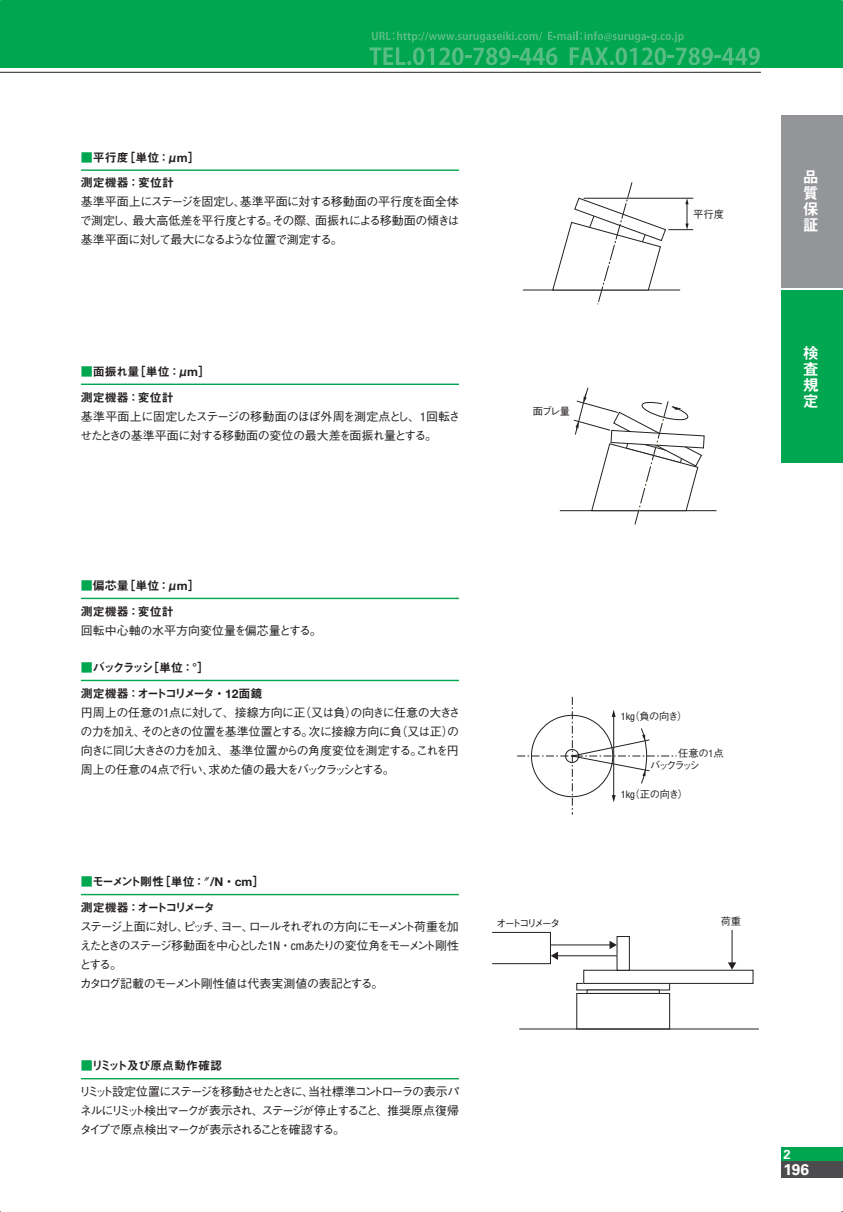
<style>
.page{position:relative;width:843px;height:1212px;background:#fff}
.page>*{position:absolute;margin:0;border:0;box-sizing:border-box;transform-origin:0 0}
.t1{font:15.97px/16px "Midashi Go Pro MB31 90 msp RKSJ V";color:#fff;text-align:justify}
.t2{font:700 15.53px "Univers LT Std";color:#fff}
.t3{font:700 13.05px "Univers LT Std";color:#fff}
.t4{font:11.92px/18.9px "Gothic BBB Pro Medium 90 msp RKSJ H";letter-spacing:-.08em;color:#231f20;text-align:justify}
.t5{font:11.92px/18.9px "Gothic BBB Pro Medium 90 msp RKSJ H";letter-spacing:-.135em;color:#231f20}
.t6{font:11.92px/18.9px "Gothic BBB Pro Medium 90 msp RKSJ H";letter-spacing:-.035em;color:#231f20}
.t7{font:11.92px "Midashi Go Pro MB31 90 msp RKSJ V";color:#231f20}
.t8{font:11.92px "Gothic BBB Pro Medium 90 msp RKSJ H";color:#231f20}
.t9{font:11.92px "Midashi Go Pro MB31 90 msp RKSJ V";letter-spacing:-.16em;color:#231f20}
.t10{font:11.92px "Midashi Go Pro MB31 90 msp RKSJ V";letter-spacing:-.17em;color:#231f20}
.t11{font:11.92px "Midashi Go Pro MB31 90 msp RKSJ V";letter-spacing:-.195em;color:#231f20}
.t12{font:11.92px "Midashi Go Pro MB31 90 msp RKSJ V";letter-spacing:-.03em;color:#231f20}
.t13{font:11.92px "Midashi Go Pro MB31 90 msp RKSJ V";letter-spacing:-.175em;color:#231f20}
.t14{font:10.35px "Gothic BBB Pro Medium 90 msp RKSJ H";letter-spacing:-.14em;color:#231f20}
.t15{font:10.35px/11.2px "Gothic BBB Pro Medium 90 msp RKSJ H";letter-spacing:-.19em;color:#231f20}
.t16{font:10.35px "Gothic BBB Pro Medium 90 msp RKSJ H";letter-spacing:-.24em;color:#231f20}
.s1{color:#00a650}
.s2{font-family:"Helvetica Neue LT Std";font-weight:700}
.s3{font-family:"Helvetica Neue LT Std";font-stretch:condensed}
.s4{font-family:"Gothic BBB Pro Medium 90 msp RKSJ H"}
</style>
<div class="page">
<div style="left:0;top:0;width:843px;height:67px;background:#00a650"></div>
<svg style="left:369px;top:31px;width:391px;height:34px"></svg>
<div style="left:781px;top:1147px;width:62px;height:14px;background:#00a650"></div>
<div style="left:781px;top:1161px;width:62px;height:16px;background:#4c4c4e"></div>
<hr style="left:0;top:72px;width:761px;height:1px;background:#231f20">
<div style="left:781px;top:115px;width:62px;height:172px;background:#939598"></div>
<div style="left:781px;top:290px;width:62px;height:172px;background:#00a650"></div>
<hr style="left:81px;top:169px;width:378px;height:2px;background:#00a650">
<hr style="left:81px;top:383px;width:378px;height:2px;background:#00a650">
<hr style="left:81px;top:597px;width:378px;height:2px;background:#00a650">
<hr style="left:81px;top:679px;width:378px;height:2px;background:#00a650">
<hr style="left:81px;top:893px;width:378px;height:2px;background:#00a650">
<hr style="left:81px;top:1077px;width:378px;height:2px;background:#00a650">
<hr style="left:523px;top:289px;width:157px;height:1px;background:#231f20">
<svg style="left:552px;top:182px;width:141px;height:123px"></svg>
<hr style="left:560px;top:510px;width:156px;height:1px;background:#231f20">
<svg style="left:573px;top:387px;width:132px;height:138px"></svg>
<svg style="left:517px;top:696px;width:160px;height:118px"></svg>
<div style="left:576px;top:982px;width:94px;height:8px;border:1px solid #231f20"></div>
<div style="left:587px;top:989px;width:73px;height:4px;border:1px solid #231f20"></div>
<div style="left:583px;top:969px;width:170px;height:14px;border:1px solid #231f20"></div>
<div style="left:576px;top:992px;width:94px;height:37px;border:1px solid #231f20"></div>
<div style="left:617px;top:936px;width:13px;height:34px;border:1px solid #231f20"></div>
<div style="left:492px;top:932px;width:59px;height:31px;border:1px solid #231f20"></div>
<hr style="left:519px;top:1028px;width:240px;height:1px;background:#231f20">
<hr style="left:551px;top:944px;width:60px;height:1px;background:#231f20">
<svg style="left:610px;top:940px;width:7px;height:9px"></svg>
<hr style="left:557px;top:955px;width:60px;height:1px;background:#231f20">
<svg style="left:551px;top:951px;width:7px;height:8px"></svg>
<hr style="left:732px;top:929px;width:1px;height:34px;background:#231f20">
<svg style="left:728px;top:962px;width:8px;height:7px"></svg>
<p class="t7" style="left:81px;top:153px;width:120px"><span class="s1">■</span>平行度［単位：μ<span class="s2">m</span>］</p>
<p class="t7" style="left:81px;top:178px;width:95px">測定機器：変位計</p>
<p class="t4" style="left:80px;top:194px;width:381px">基準平面上にステージを固定し、基準平面に対する移動面の平行度を面全体で測定し、最大高低差を平行度とする。その際、面振れによる移動面の傾きは基準平面に対して最大になるような位置で測定する。</p>
<p class="t7" style="left:81px;top:367px;width:131px"><span class="s1">■</span>面振れ量［単位：μ<span class="s2">m</span>］</p>
<p class="t7" style="left:81px;top:392px;width:95px">測定機器：変位計</p>
<p class="t6" style="left:80px;top:408px;width:382px">基準平面上に固定したステージの移動面のほぼ外周を測定点とし、<span class="s3">1</span>回転させたときの基準平面に対する移動面の変位の最大差を面振れ量とする。</p>
<p class="t14" style="left:533px;top:407px;width:39px">面ブレ量</p>
<p class="t14" style="left:693px;top:210px;width:32px">平行度</p>
<h1 class="t1" style="left:803px;top:171px;width:17px">品質保証</h1>
<h1 class="t1" style="left:803px;top:347px;width:17px">検査規定</h1>
<p class="t7" style="left:81px;top:581px;width:120px"><span class="s1">■</span>偏芯量［単位：μ<span class="s2">m</span>］</p>
<p class="t7" style="left:81px;top:606px;width:95px">測定機器：変位計</p>
<p class="t8" style="left:81px;top:625px;width:243px">回転中心軸の水平方向変位量を偏芯量とする。</p>
<p class="t11" style="left:81px;top:663px;width:130px"><span class="s1">■</span>バックラッシ［単位：°］</p>
<p class="t10" style="left:81px;top:688px;width:183px">測定機器：オートコリメータ・<span class="s2">12</span>面鏡</p>
<p class="t4" style="left:80px;top:704px;width:382px;text-align:left">円周上の任意の<span class="s3">1</span>点に対して、接線方向に正（又は負）の向きに任意の大きさの力を加え、そのときの位置を基準位置とする。次に接線方向に負（又は正）の向きに同じ大きさの力を加え、基準位置からの角度変位を測定する。これを円周上の任意の<span class="s3">4</span>点で行い、求めた値の最大をバックラッシとする。</p>
<p class="t9" style="left:81px;top:877px;width:185px"><span class="s1">■</span>モーメント剛性［単位：<span class="s4">″</span><span class="s2">/N</span>・<span class="s2">cm</span>］</p>
<p class="t13" style="left:81px;top:902px;width:136px">測定機器：オートコリメータ</p>
<p class="t5" style="left:79px;top:918px;width:381px">ステージ上面に対し、ピッチ、ヨー、ロールそれぞれの方向にモーメント荷重を加えたときのステージ移動面を中心とした<span class="s3">1N</span>・<span class="s3">cm</span>あたりの変位角をモーメント剛性とする。<br>カタログ記載のモーメント剛性値は代表実測値の表記とする。</p>
<p class="t12" style="left:81px;top:1061px;width:143px"><span class="s1">■</span>リミット及び原点動作確認</p>
<p class="t4" style="left:79px;top:1083px;width:382px">リミット設定位置にステージを移動させたときに、当社標準コントローラの表示パネルにリミット検出マークが表示され、ステージが停止すること、推奨原点復帰タイプで原点検出マークが表示されることを確認する。</p>
<p class="t14" style="left:621px;top:711px;width:68px"><span class="s3">1kg</span>（負の向き）</p>
<p class="t15" style="left:650px;top:749px;width:75px;text-indent:28px">任意の<span class="s3">1</span>点バックラッシ</p>
<p class="t14" style="left:621px;top:789px;width:69px"><span class="s3">1kg</span>（正の向き）</p>
<p class="t16" style="left:496px;top:918px;width:66px">オートコリメータ</p>
<p class="t14" style="left:721px;top:916px;width:22px">荷重</p>
<p class="t3" style="left:783px;top:1146px;width:9px">2</p>
<h2 class="t2" style="left:783px;top:1160px;width:27px">196</h2>
</div>
